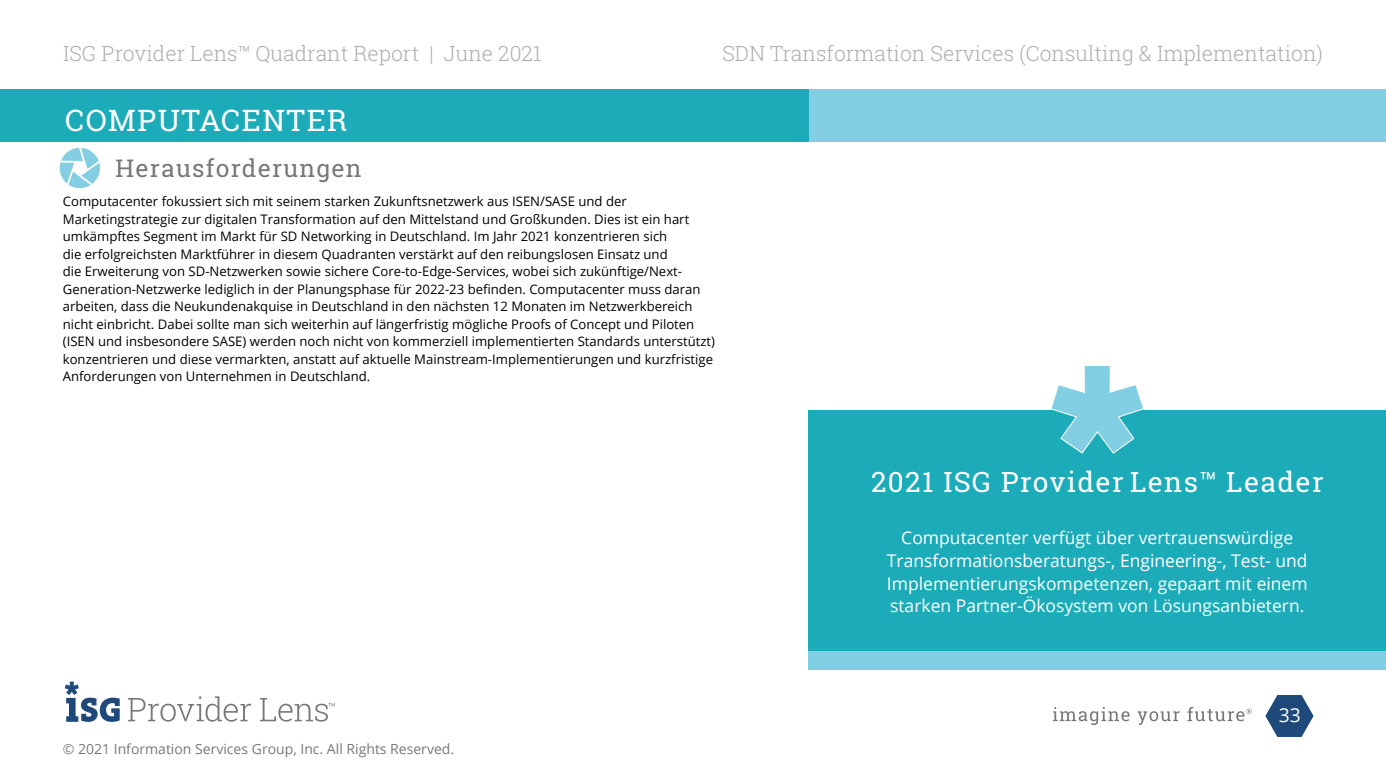
<style>
.page{position:relative;width:1386px;height:780px;background:#fff}
.page>*{position:absolute;margin:0;border:0;box-sizing:border-box;transform-origin:0 0}
.Body_Copy{font:29.75px "Roboto Slab";letter-spacing:.05em;color:#fff}
.Section_Title_Midtex{font:28px "Roboto Slab";letter-spacing:.05em;color:#fff}
.Body_Copy-2{font:24.5px "Roboto Slab";letter-spacing:.05em;color:#76797a}
.t1{font:300 21px "Roboto Slab";color:#abadb0}
.t2{font:19.25px "Open Sans";color:#fff}
.Body_Copy-3{font:17.5px/22.8px "Open Sans";color:#fff;text-align:center}
.Report_Cover_Title{font:14px "Open Sans";color:#76797a}
.Body_Copy-4{font:13.12px/17.5px "Open Sans";color:#000}
</style>
<div class="page">
<svg style="left:128px;top:696px;width:123px;height:25px"></svg>
<svg style="left:260px;top:698px;width:75px;height:23px"></svg>
<svg style="left:65px;top:681px;width:55px;height:41px"></svg>
<div style="left:809px;top:89px;width:577px;height:53px;background:#84cee3"></div>
<div style="left:0;top:89px;width:809px;height:53px;background:#1cabb9"></div>
<svg style="left:60px;top:148px;width:40px;height:40px"></svg>
<div style="left:809px;top:410px;width:577px;height:242px;background:#1cabb9"></div>
<div style="left:809px;top:651px;width:577px;height:18px;background:#82cfe3"></div>
<svg style="left:1051px;top:365px;width:92px;height:89px"></svg>
<svg style="left:1266px;top:695px;width:47px;height:42px"></svg>
<svg style="left:1053px;top:707px;width:77px;height:18px"></svg>
<svg style="left:1138px;top:711px;width:42px;height:14px"></svg>
<svg style="left:1187px;top:707px;width:65px;height:14px"></svg>
<p class="t1" style="left:63px;top:39px;width:480px">ISG Provider Lens™ Quadrant Report | June 2021</p>
<p class="t1" style="left:722px;top:39px;width:602px">SDN Transformation Services (Consulting &amp; Implementation)</p>
<p class="Body_Copy" style="left:65px;top:100px;width:284px">COMPUTACENTER</p>
<p class="Body_Copy-2" style="left:115px;top:151px;width:248px">Herausforderungen</p>
<p class="Body_Copy-4" style="left:63px;top:192px;width:654px">Computacenter fokussiert sich mit seinem starken Zukunftsnetzwerk aus ISEN/SASE und der Marketingstrategie zur digitalen Transformation auf den Mittelstand und Großkunden. Dies ist ein hart umkämpftes Segment im Markt für SD Networking in Deutschland. Im Jahr 2021 konzentrieren sich<br>die erfolgreichsten Marktführer in diesem Quadranten verstärkt auf den reibungslosen Einsatz und<br>die Erweiterung von SD-Netzwerken sowie sichere Core-to-Edge-Services, wobei sich zukünftige/Next-Generation-Netzwerke lediglich in der Planungsphase für 2022-23 befinden. Computacenter muss daran arbeiten, dass die Neukundenakquise in Deutschland in den nächsten 12 Monaten im Netzwerkbereich nicht einbricht. Dabei sollte man sich weiterhin auf längerfristig mögliche Proofs of Concept und Piloten (ISEN und insbesondere SASE) werden noch nicht von kommerziell implementierten Standards unterstützt) konzentrieren und diese vermarkten, anstatt auf aktuelle Mainstream-Implementierungen und kurzfristige Anforderungen von Unternehmen in Deutschland.</p>
<p class="Section_Title_Midtex" style="left:871px;top:462px;width:454px">2021 ISG Provider Lens™ Leader</p>
<p class="Body_Copy-3" style="left:887px;top:526px;width:422px">Computacenter verfügt über vertrauenswürdige Transformationsberatungs-, Engineering-, Test- und Implementierungskompetenzen, gepaart mit einem starken Partner-Ökosystem von Lösungsanbietern.</p>
<p class="Report_Cover_Title" style="left:63px;top:739px;width:393px">© 2021 Information Services Group, Inc. All Rights Reserved.</p>
<p class="t2" style="left:1279px;top:701px;width:24px">33</p>
</div>
